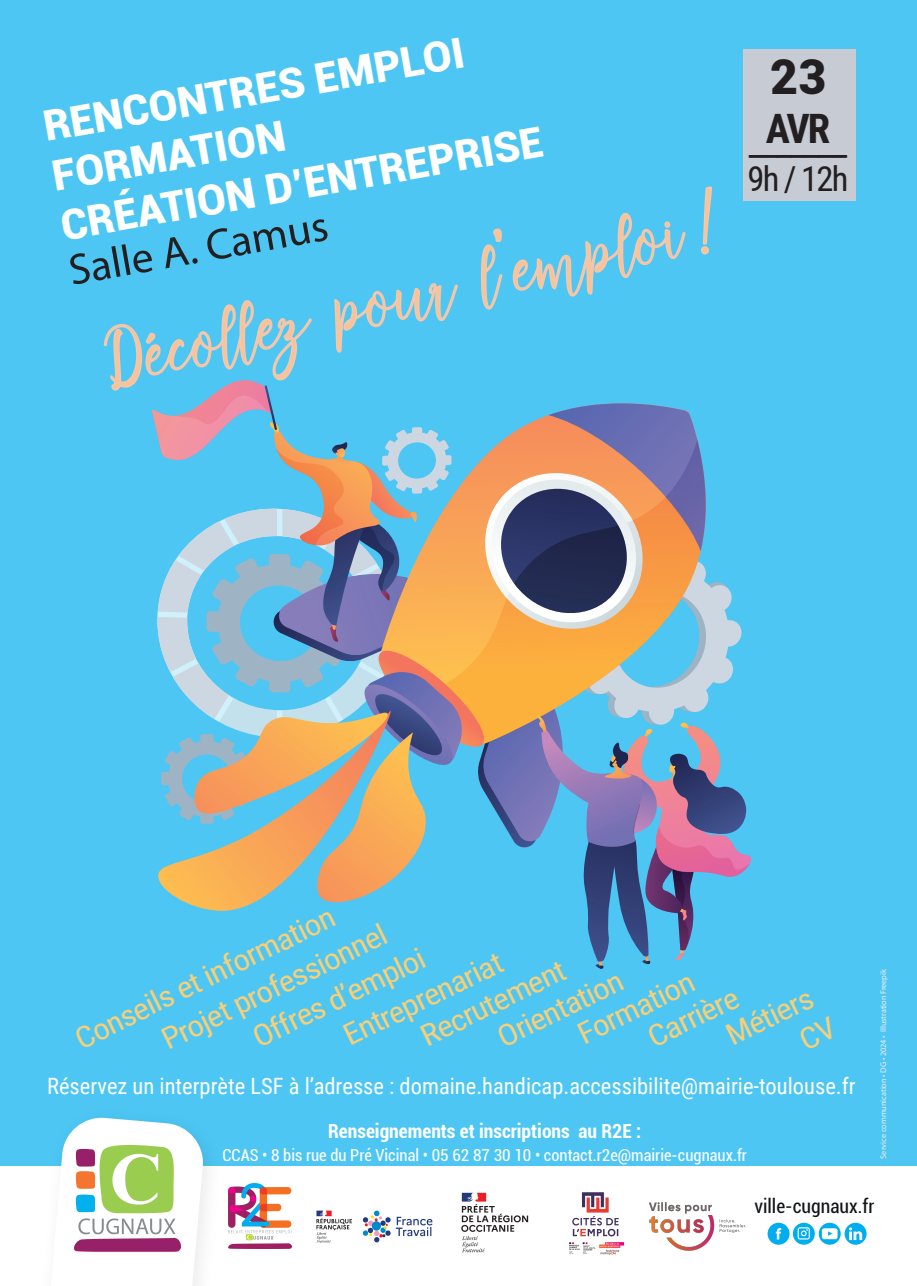
<style>
.page{position:relative;width:917px;height:1286px;background:#fff}
.page>*{position:absolute;margin:0;border:0;box-sizing:border-box;transform-origin:0 0}
.t1{font:75px "Adiescode";color:#f7c399}
.t2{font:900 48px "Roboto";color:#231f20}
.t3{font:43.5px "Myriad Pro";color:#231f20}
.t4{font:900 42px/50.4px "Roboto";color:#fff}
.t5{font:700 40.5px "Roboto Condensed";color:#231f20}
.t6{font:39px "Roboto Condensed";color:#231f20}
.t7{font:34.5px "Roboto Condensed";color:#231f20}
.t8{font:29.7px "Roboto Condensed";color:#f8cf77;scale:1.11 1}
.t9{font:22.5px "Roboto Condensed";color:#fff}
.t10{font:700 condensed 19.5px "Roboto";color:#fff}
.t11{font:condensed 19.5px "Roboto";color:#111416}
.t12{font:condensed 16.5px "Roboto";color:#fff}
.t13{font:8.25px "Myriad Pro";letter-spacing:-.005em;color:#f2eff0}
.s1{font-size:67.5px}
</style>
<div class="page">
<div style="left:0;top:0;width:917px;height:1177px;background:#4dc6f3"></div>
<div style="left:743px;top:49px;width:113px;height:151px;background:#c6cbd4"></div>
<svg style="left:103px;top:186px;width:649px;height:783px"></svg>
<div style="left:791px;top:1166px;width:126px;height:120px;background:#fff"></div>
<div style="left:0;top:1166px;width:902px;height:120px;background:#fff"></div>
<svg style="left:61px;top:1117px;width:144px;height:169px"></svg>
<svg style="left:767px;top:1222px;width:99px;height:22px"></svg>
<img style="left:229px;top:1183px;width:62px;height:65px">
<img style="left:74px;top:1145px;width:107px;height:106px">
<img style="left:316px;top:1210px;width:117px;height:33px">
<img style="left:649px;top:1202px;width:96px;height:49px">
<img style="left:569px;top:1192px;width:56px;height:63px">
<img style="left:461px;top:1192px;width:68px;height:61px">
<h3 class="t4" style="left:39px;top:100px;width:490px;rotate:-10deg">RENCONTRES EMPLOI<br>FORMATION<br>CRÉATION D’ENTREPRISE</h3>
<h1 class="t1" style="left:92px;top:318px;width:637px;rotate:-13deg">Décollez pour l’emploi <span class="s1">!</span></h1>
<h3 class="t3" style="left:64px;top:244px;width:264px;rotate:-10deg">Salle A. Camus</h3>
<h2 class="t2" style="left:770px;top:43px;width:57px">23</h2>
<h3 class="t5" style="left:765px;top:100px;width:66px">AVR</h3>
<h3 class="t6" style="left:748px;top:114px;width:100px">_______</h3>
<p class="t7" style="left:747px;top:155px;width:102px">9h / 12h</p>
<p class="t8" style="left:68px;top:1021px;width:258px;rotate:-26deg">Conseils et information</p>
<p class="t8" style="left:154px;top:1021px;width:224px;rotate:-26deg">Projet professionnel</p>
<p class="t8" style="left:245px;top:1019px;width:171px;rotate:-26deg">Offres d’emploi</p>
<p class="t8" style="left:336px;top:1017px;width:158px;rotate:-26deg">Entreprenariat</p>
<p class="t8" style="left:413px;top:1018px;width:143px;rotate:-26deg">Recrutement</p>
<p class="t8" style="left:490px;top:1019px;width:124px;rotate:-26deg">Orientation</p>
<p class="t8" style="left:570px;top:1016px;width:115px;rotate:-26deg">Formation</p>
<p class="t8" style="left:640px;top:1019px;width:89px;rotate:-26deg">Carrière</p>
<p class="t8" style="left:718px;top:1017px;width:85px;rotate:-26deg">Métiers</p>
<p class="t9" style="left:47px;top:1069px;width:810px">Réservez un interprète LSF à l’adresse : domaine.handicap.accessibilite@mairie-toulouse.fr</p>
<p class="t10" style="left:328px;top:1117px;width:315px">Renseignements et inscriptions au R2E :</p>
<p class="t12" style="left:222px;top:1143px;width:526px">CCAS • 8 bis rue du Pré Vicinal • 05 62 87 30 10 • contact.r2e@mairie-cugnaux.fr</p>
<p class="t13" style="left:878px;top:1158px;width:191px;rotate:-90deg">Service communication • DG • 2024 • Illustration Freepik</p>
<p class="t11" style="left:754px;top:1192px;width:121px">ville-cugnaux.fr</p>
</div>
